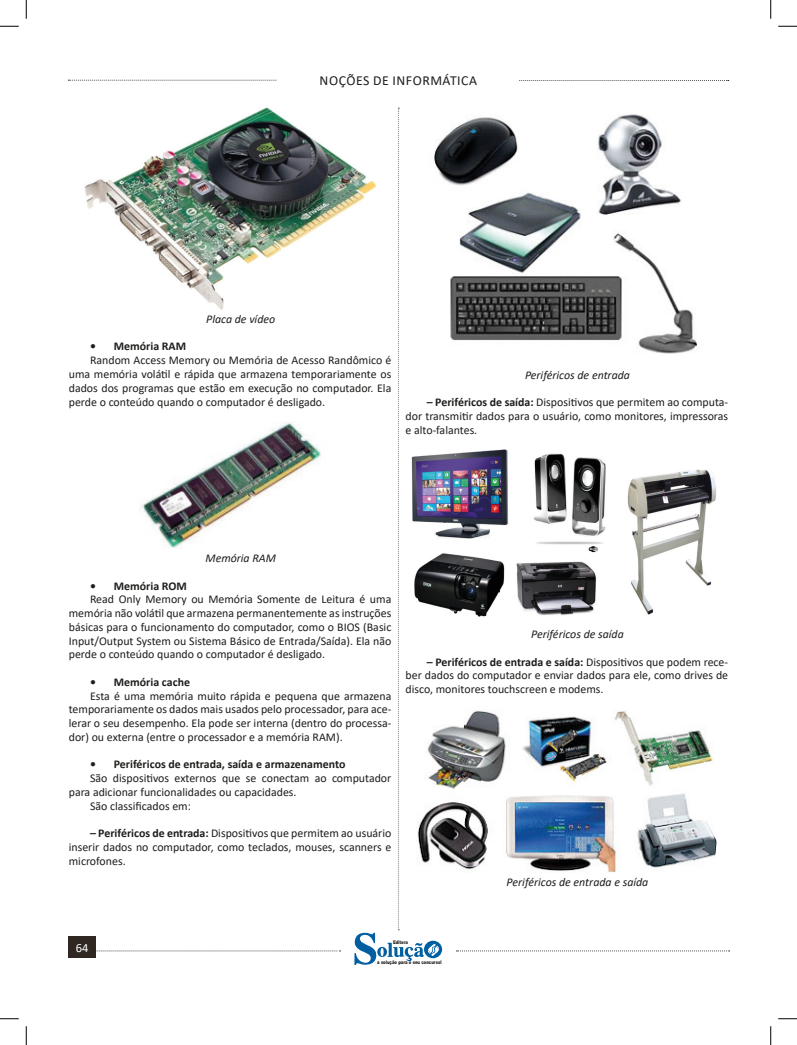
<style>
.page{position:relative;width:797px;height:1045px;background:#fff}
.page>*{position:absolute;margin:0;border:0;box-sizing:border-box;transform-origin:0 0}
.t1{font:13.75px "Calibri";letter-spacing:.04em;color:#1d1d1b}
.t2{font:12.5px "Calibri";color:#fff}
.t3{font:11.88px/13.8px "Calibri";color:#1d1d1b;text-align:justify}
.FONT_REF{font:italic 11.88px "Calibri";color:#1d1d1b}
.t4{font:700 11.88px "Calibri";color:#1d1d1b}
.t5{font:900 5px "Arial";color:#1d1d1b;scale:.76 1}
.s1{font-weight:700}
</style>
<div class="page">
<svg style="left:96px;top:950px;width:244px;height:1px"></svg>
<svg style="left:68px;top:80px;width:209px;height:1px"></svg>
<svg style="left:519px;top:80px;width:209px;height:1px"></svg>
<svg style="left:456px;top:950px;width:273px;height:1px"></svg>
<div style="left:68px;top:936px;width:28px;height:22px;background:#302722"></div>
<svg style="left:354px;top:108px;width:88px;height:857px"></svg>
<div style="left:69px;top:410px;width:322px;height:12px;background:#fff"></div>
<div style="left:69px;top:539px;width:322px;height:12px;background:#fff"></div>
<div style="left:69px;top:553px;width:322px;height:12px;background:#fff"></div>
<img style="left:85px;top:108px;width:290px;height:201px">
<img style="left:141px;top:423px;width:180px;height:125px">
<img style="left:412px;top:108px;width:285px;height:257px">
<img style="left:411px;top:450px;width:306px;height:174px">
<img style="left:417px;top:709px;width:300px;height:163px">
<svg style="left:0;top:25px;width:19px;height:2px"></svg>
<svg style="left:778px;top:25px;width:19px;height:2px"></svg>
<svg style="left:0;top:1018px;width:19px;height:1px"></svg>
<svg style="left:778px;top:1018px;width:19px;height:1px"></svg>
<svg style="left:25px;top:0;width:2px;height:19px"></svg>
<svg style="left:25px;top:1026px;width:2px;height:19px"></svg>
<svg style="left:770px;top:0;width:1px;height:19px"></svg>
<svg style="left:770px;top:1026px;width:1px;height:19px"></svg>
<p class="t1" style="left:319px;top:71px;width:159px">NOÇÕES DE INFORMÁTICA</p>
<p class="FONT_REF" style="left:206px;top:311px;width:70px">Placa de vídeo</p>
<p class="t4" style="left:90px;top:338px;width:98px">• Memória RAM</p>
<p class="t3" style="left:69px;top:353px;width:324px;text-indent:21px">Random Access Memory ou Memória de Acesso Randômico é uma memória volátil e rápida que armazena temporariamente os dados dos programas que estão em execução no computador. Ela perde o conteúdo quando o computador é desligado.</p>
<p class="FONT_REF" style="left:525px;top:366px;width:106px">Periféricos de entrada</p>
<p class="t3" style="left:405px;top:395px;width:324px;text-indent:21px"><span class="s1">– Periféricos de saída:</span> Dispositivos que permitem ao computa&shy;dor transmitir dados para o usuário, como monitores, impressoras e alto-falantes.</p>
<p class="FONT_REF" style="left:205px;top:550px;width:72px">Memória RAM</p>
<p class="t4" style="left:90px;top:577px;width:98px">• Memória ROM</p>
<p class="t3" style="left:69px;top:592px;width:324px;text-indent:21px">Read Only Memory ou Memória Somente de Leitura é uma memória não volátil que armazena permanentemente as instruções básicas para o funcionamento do computador, como o BIOS (Basic Input/Output System ou Sistema Básico de Entrada/Saída). Ela não perde o conteúdo quando o computador é desligado.</p>
<p class="t4" style="left:90px;top:673px;width:101px">• Memória cache</p>
<p class="t3" style="left:69px;top:688px;width:324px;text-indent:21px">Esta é uma memória muito rápida e pequena que armazena temporariamente os dados mais usados pelo processador, para ace&shy;lerar o seu desempenho. Ela pode ser interna (dentro do processa&shy;dor) ou externa (entre o processador e a memória RAM).</p>
<p class="t4" style="left:90px;top:756px;width:257px">• Periféricos de entrada, saída e armazenamento</p>
<p class="t3" style="left:69px;top:771px;width:324px;text-indent:21px">São dispositivos externos que se conectam ao computador para adicionar funcionalidades ou capacidades.</p>
<p class="t3" style="left:90px;top:798px;width:102px">São classificados em:</p>
<p class="t3" style="left:69px;top:826px;width:324px;text-indent:21px"><span class="s1">– Periféricos de entrada:</span> Dispositivos que permitem ao usuário inserir dados no computador, como teclados, mouses, scanners e microfones.</p>
<p class="FONT_REF" style="left:531px;top:626px;width:94px">Periféricos de saída</p>
<p class="t3" style="left:405px;top:654px;width:324px;text-indent:21px"><span class="s1">– Periféricos de entrada e saída:</span> Dispositivos que podem rece&shy;ber dados do computador e enviar dados para ele, como drives de disco, monitores touchscreen e modems.</p>
<p class="FONT_REF" style="left:506px;top:874px;width:143px">Periféricos de entrada e saída</p>
<p class="t2" style="left:73px;top:940px;width:17px">6464</p>
<p class="t5" style="left:393px;top:939px;width:21px">Editora</p>
<p class="t5" style="left:377px;top:959px;width:86px">a solução para o seu concurso!</p>
</div>
